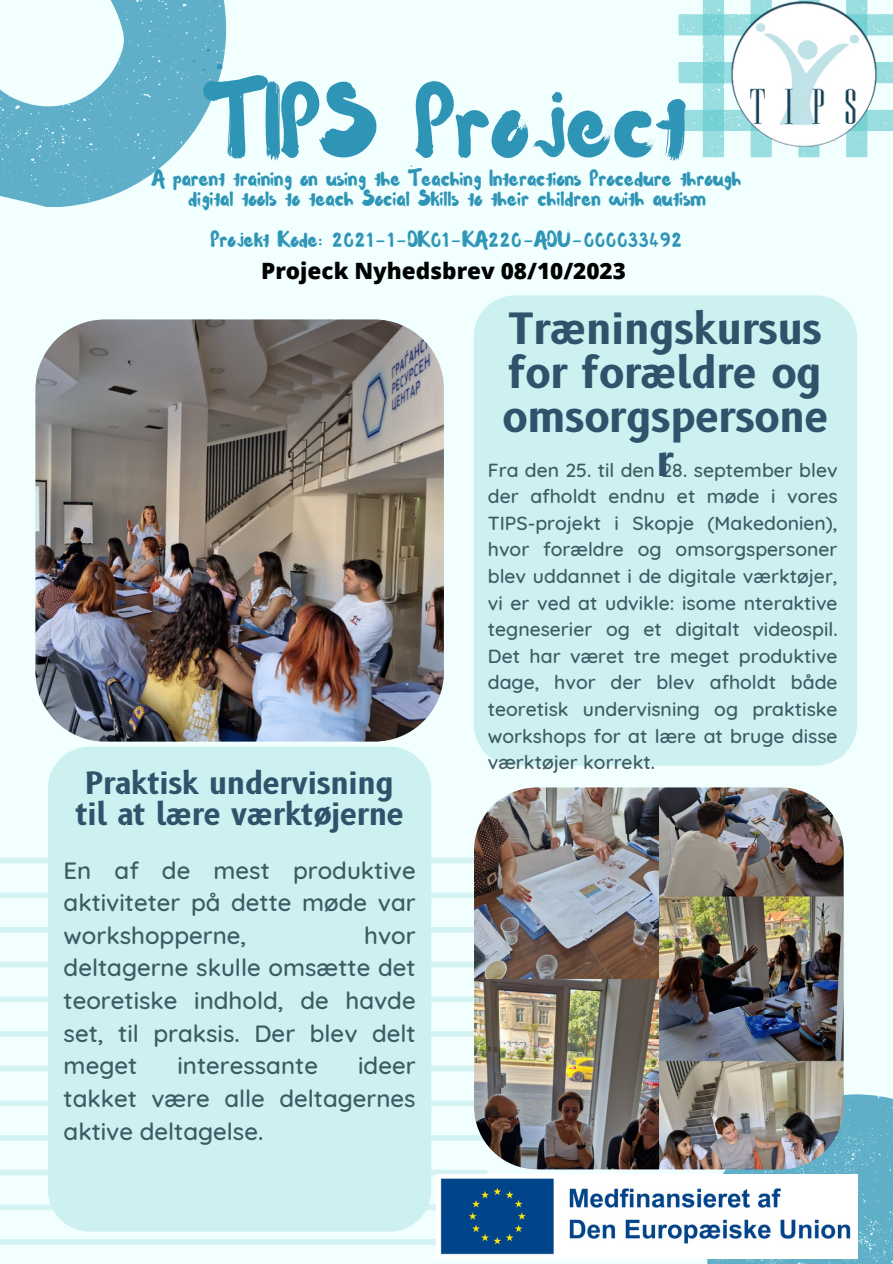
<style>
.page{position:relative;width:893px;height:1264px;background:#fff}
.page>*{position:absolute;margin:0;border:0;box-sizing:border-box;transform-origin:0 0}
.t1{font:96px "Waterlily";color:#2f95b6}
.t2{font:700 42px/43.8px "B612";color:#30526a;text-align:center}
.t3{font:700 30px/31.5px "B612";color:#30526a;text-align:center}
.t4{font:500 24px/32.7px "Quicksand";color:#3e5b64;text-align:justify}
.t5{font:800 22.5px "Open Sans";color:#000}
.t6{font:21px/20.2px "Waterlily";color:#2f95b6;text-align:center}
.t7{font:500 19.35px/26.5px "Quicksand";color:#3e5b64;text-align:justify}
</style>
<div class="page">
<div style="left:0;top:0;width:892px;height:1263px;background:#f1ffff"></div>
<svg style="left:707px;top:1094px;width:185px;height:169px;background:#69b3ca"></svg>
<svg style="left:0;top:0;width:226px;height:207px;fill:#5fafc8"></svg>
<svg style="left:0;top:857px;width:487px;height:402px"></svg>
<svg style="left:678px;top:0;width:214px;height:157px"></svg>
<div style="left:48px;top:746px;width:383px;height:485px;background:#cdf0f1"></div>
<div style="left:473px;top:295px;width:383px;height:470px;background:#cdf0f1"></div>
<img style="left:35px;top:319px;width:409px;height:422px;border-radius:70px">
<img style="left:731px;top:2px;width:145px;height:145px">
<img style="left:474px;top:787px;width:369px;height:382px;border-radius:63px">
<img style="left:436px;top:1174px;width:421px;height:84px">
<p class="t1" style="left:207px;top:62px;width:481px">TIPS Project</p>
<p class="t6" style="left:152px;top:167px;width:590px">A parent training on using the Teaching Interactions Procedure through digital tools to teach Social Skills to their children with autism</p>
<h3 class="t6" style="left:211px;top:228px;width:473px">Projekt Kode: 2021-1-DK01-KA220-ADU-000033492</h3>
<h3 class="t5" style="left:261px;top:254px;width:366px">Projeck Nyhedsbrev 08/10/2023</h3>
<h4 class="t3" style="left:76px;top:767px;width:329px">Praktisk undervisning til at lære værktøjerne</h4>
<h1 class="t4" style="left:64px;top:853px;width:353px">En af de mest produktive aktiviteter på dette møde var workshopperne,</h1>
<h1 class="t4" style="left:64px;top:918px;width:353px;text-indent:300px">hvor deltagerne skulle omsætte det teoretiske indhold, de havde set, til praksis. Der blev delt meget</h1>
<h1 class="t4" style="left:64px;top:1049px;width:353px;text-indent:294px">ideer takket være alle deltagernes aktive deltagelse.</h1>
<h1 class="t4" style="left:177px;top:1049px;width:142px">interessante</h1>
<h2 class="t2" style="left:502px;top:307px;width:327px">Træningskursus for forældre og omsorgspersone r</h2>
<p class="t7" style="left:488px;top:456px;width:351px">Fra den 25. til den 28. september blev der afholdt endnu et møde i vores TIPS-projekt i Skopje (Makedonien), hvor forældre og omsorgspersoner blev uddannet i de digitale værktøjer, vi er ved at udvikle: isome nteraktive tegneserier og et digitalt videospil.<br>Det har været tre meget produktive dage, hvor der blev afholdt både teoretisk undervisning og praktiske workshops for at lære at bruge disse værktøjer korrekt.</p>
</div>
